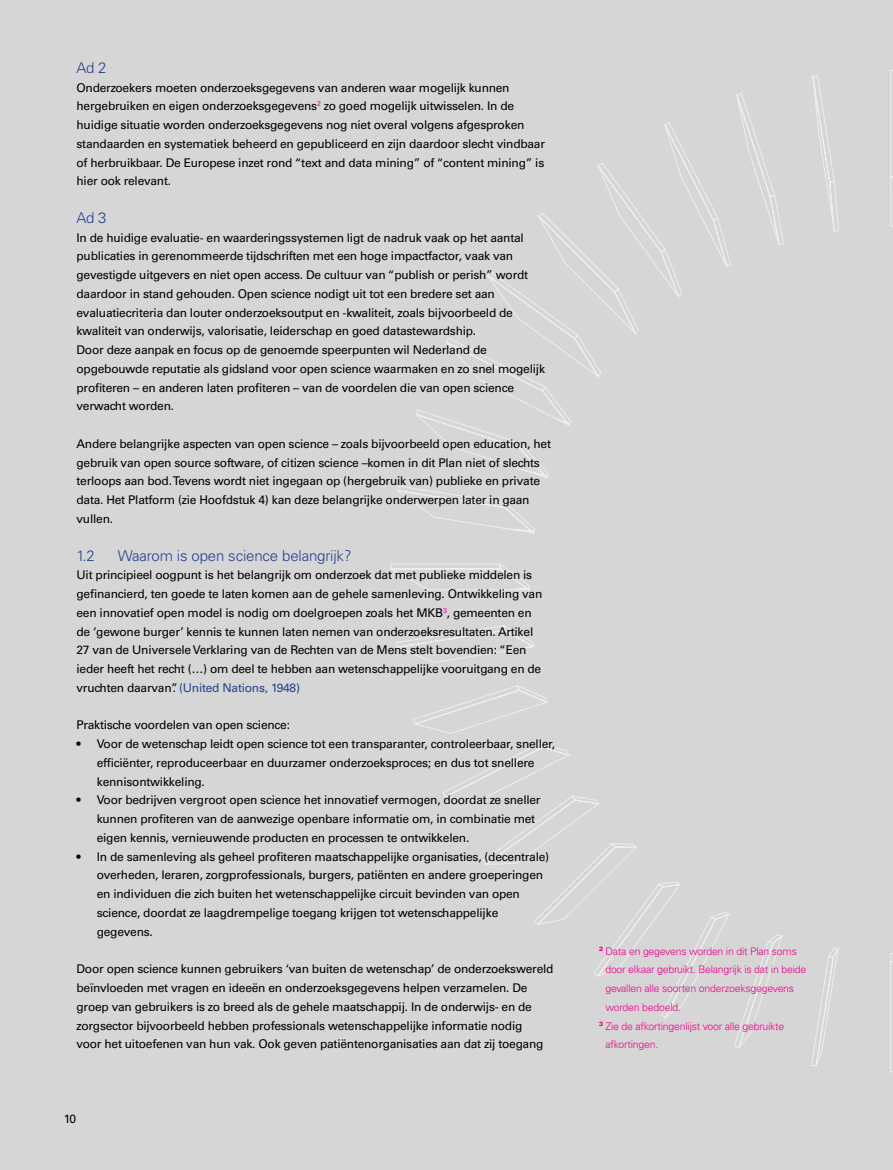
<style>
.page{position:relative;width:893px;height:1170px;background:#fff}
.page>*{position:absolute;margin:0;border:0;box-sizing:border-box;transform-origin:0 0}
.t1{font:300 15px "Univers LT Std";letter-spacing:-.01em;color:#25408f}
.t2{font:12px/18.8px "Univers LT Std";letter-spacing:-.02em;color:#000}
.t3{font:300 10.5px "Univers LT Std";letter-spacing:-.02em;color:#ec008c}
.s1{color:#25408f}
</style>
<div class="page">
<div style="left:0;top:0;width:893px;height:1169px;background:#d7d6d6"></div>
<svg style="left:390px;top:70px;width:503px;height:1002px"></svg>
<p class="t1" style="left:77px;top:58px;width:32px">Ad 2</p>
<p class="t2" style="left:77px;top:78px;width:470px">Onderzoekers moeten onderzoeksgegevens van anderen waar mogelijk kunnen hergebruiken en eigen onderzoeksgegevens<sup>2</sup> zo goed mogelijk uitwisselen. In de huidige situatie worden onderzoeksgegevens nog niet overal volgens afgesproken standaarden en systematiek beheerd en gepubliceerd en zijn daardoor slecht vindbaar of herbruikbaar. De Europese inzet rond “text and data mining” of “content mining” is hier ook relevant.</p>
<p class="t1" style="left:77px;top:208px;width:32px">Ad 3</p>
<p class="t2" style="left:77px;top:228px;width:470px">In de huidige evaluatie- en waarderingssystemen ligt de nadruk vaak op het aantal publicaties in gerenommeerde tijdschriften met een hoge impactfactor, vaak van gevestigde uitgevers en niet open access. De cultuur van “publish or perish” wordt daardoor in stand gehouden. Open science nodigt uit tot een bredere set aan evaluatiecriteria dan louter onderzoeksoutput en -kwaliteit, zoals bijvoorbeeld de kwaliteit van onderwijs, valorisatie, leiderschap en goed datastewardship.<br>Door deze aanpak en focus op de genoemde speerpunten wil Nederland de opgebouwde reputatie als gidsland voor open science waarmaken en zo snel mogelijk profiteren – en anderen laten profiteren – van de voordelen die van open science verwacht worden.</p>
<p class="t2" style="left:77px;top:434px;width:476px">Andere belangrijke aspecten van open science – zoals bijvoorbeeld open education, het gebruik van open source software, of citizen science –komen in dit Plan niet of slechts terloops aan bod. Tevens wordt niet ingegaan op (hergebruik van) publieke en private data. Het Platform (zie Hoofdstuk 4) kan deze belangrijke onderwerpen later in gaan vullen.</p>
<p class="t1" style="left:77px;top:546px;width:20px">1.2</p>
<p class="t1" style="left:118px;top:546px;width:235px">Waarom is open science belangrijk?</p>
<p class="t2" style="left:77px;top:565px;width:467px">Uit principieel oogpunt is het belangrijk om onderzoek dat met publieke middelen is gefinancierd, ten goede te laten komen aan de gehele samenleving. Ontwikkeling van een innovatief open model is nodig om doelgroepen zoals het MKB<sup>3</sup>, gemeenten en de ‘gewone burger’ kennis te kunnen laten nemen van onderzoeksresultaten. Artikel 27 van de Universele Verklaring van de Rechten van de Mens stelt bovendien: “Een ieder heeft het recht (…) om deel te hebben aan wetenschappelijke vooruitgang en de vruchten daarvan”. <span class="s1">(United Nations, 1948)</span></p>
<p class="t2" style="left:77px;top:715px;width:215px">Praktische voordelen van open science:</p>
<p class="t2" style="left:97px;top:734px;width:460px;text-indent:-20px">• Voor de wetenschap leidt open science tot een transparanter, controleerbaar, sneller, efficiënter, reproduceerbaar en duurzamer onderzoeksproces; en dus tot snellere kennisontwikkeling.</p>
<p class="t2" style="left:97px;top:790px;width:445px;text-indent:-20px">• Voor bedrijven vergroot open science het innovatief vermogen, doordat ze sneller kunnen profiteren van de aanwezige openbare informatie om, in combinatie met eigen kennis, vernieuwende producten en processen te ontwikkelen.</p>
<p class="t2" style="left:97px;top:847px;width:454px;text-indent:-20px">• In de samenleving als geheel profiteren maatschappelijke organisaties, (decentrale) overheden, leraren, zorgprofessionals, burgers, patiënten en andere groeperingen en individuen die zich buiten het wetenschappelijke circuit bevinden van open science, doordat ze laagdrempelige toegang krijgen tot wetenschappelijke gegevens.</p>
<p class="t2" style="left:77px;top:959px;width:478px">Door open science kunnen gebruikers ‘van buiten de wetenschap’ de onderzoekswereld beïnvloeden met vragen en ideeën en onderzoeksgegevens helpen verzamelen. De groep van gebruikers is zo breed als de gehele maatschappij. In de onderwijs- en de zorgsector bijvoorbeeld hebben professionals wetenschappelijke informatie nodig<br>voor het uitoefenen van hun vak. Ook geven patiëntenorganisaties aan dat zij toegang</p>
<p class="t2" style="left:64px;top:1109px;width:14px">10</p>
<p class="t3" style="left:599px;top:944px;width:200px"><sup>2</sup> Data en gegevens worden in dit Plan soms</p>
<p class="t3" style="left:605px;top:963px;width:202px">door elkaar gebruikt. Belangrijk is dat in beide</p>
<p class="t3" style="left:605px;top:981px;width:190px">gevallen alle soorten onderzoeksgegevens</p>
<p class="t3" style="left:605px;top:1000px;width:77px">worden bedoeld.</p>
<p class="t3" style="left:599px;top:1019px;width:187px"><sup>3</sup> Zie de afkortingenlijst voor alle gebruikte</p>
<p class="t3" style="left:605px;top:1038px;width:54px">afkortingen.</p>
</div>
